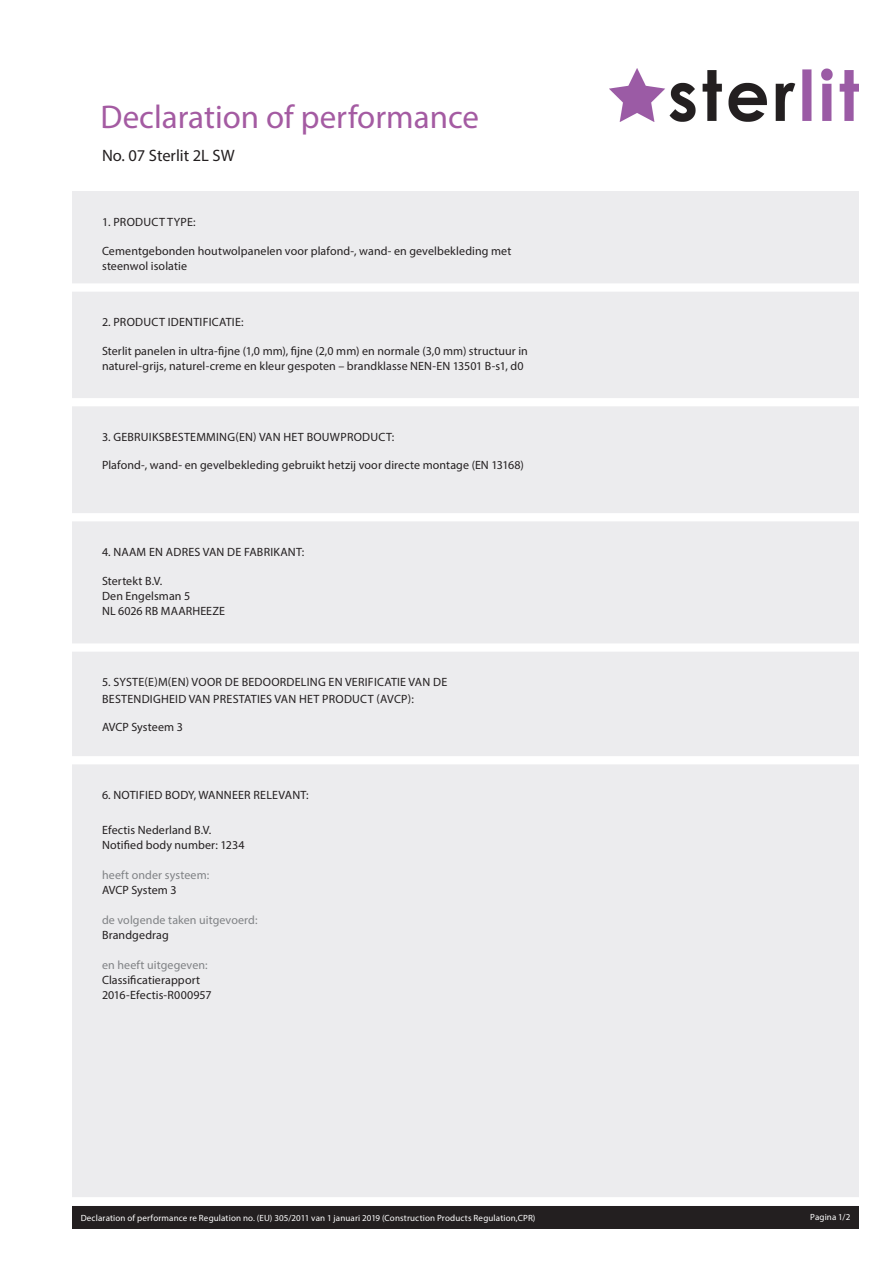
<style>
.page{position:relative;width:893px;height:1263px;background:#fff}
.page>*{position:absolute;margin:0;border:0;box-sizing:border-box;transform-origin:0 0}
.Overskrift1{font:33px "Myriad Pro";color:#a45ba2}
.Rubrik1{font:16.5px "Myriad Pro";color:#231f20}
.Body_NL{font:12px/15px "Myriad Pro";letter-spacing:.01em;color:#231f20}
.Mellemrubrik1{font:12px/16.5px "Myriad Pro";letter-spacing:.02em;color:#231f20}
.Body_NL-2{font:12px "Myriad Pro";letter-spacing:.01em;color:#808285}
.Body_UK{font:12px "Myriad Pro";color:#231f20}
.Body_NL-3{font:9px "Myriad Pro";letter-spacing:.015em;color:#fff}
.Sidetal1{font:9px "Myriad Pro";letter-spacing:.015em;color:#fff}
</style>
<div class="page">
<div style="left:72px;top:1205px;width:787px;height:24px;background:#231f20"></div>
<img style="left:609px;top:69px;width:250px;height:53px">
<div style="left:72px;top:191px;width:787px;height:1014px;background:#ececee"></div>
<div style="left:0;top:1197px;width:893px;height:8px;background:#fff"></div>
<div style="left:6px;top:283px;width:887px;height:9px;background:#fff"></div>
<div style="left:6px;top:398px;width:887px;height:8px;background:#fff"></div>
<div style="left:6px;top:513px;width:887px;height:8px;background:#fff"></div>
<div style="left:6px;top:643px;width:887px;height:9px;background:#fff"></div>
<div style="left:0;top:756px;width:893px;height:8px;background:#fff"></div>
<p class="Overskrift1" style="left:101px;top:96px;width:380px">Declaration of performance</p>
<p class="Rubrik1" style="left:102px;top:145px;width:134px">No. 07 Sterlit 2L SW</p>
<p class="Mellemrubrik1" style="left:102px;top:213px;width:95px">1. PRODUCT TYPE:</p>
<p class="Body_NL" style="left:102px;top:243px;width:411px">Cementgebonden houtwolpanelen voor plafond-, wand- en gevelbekleding met steenwol isolatie</p>
<p class="Mellemrubrik1" style="left:102px;top:313px;width:143px">2. PRODUCT IDENTIFICATIE:</p>
<p class="Body_NL" style="left:102px;top:343px;width:427px">Sterlit panelen in ultra-fijne (1,0 mm), fijne (2,0 mm) en normale (3,0 mm) structuur in naturel-grijs, naturel-creme en kleur gespoten – brandklasse NEN-EN 13501 B-s1, d0</p>
<p class="Mellemrubrik1" style="left:102px;top:428px;width:294px">3. GEBRUIKSBESTEMMING(EN) VAN HET BOUWPRODUCT:</p>
<p class="Body_NL" style="left:102px;top:457px;width:423px">Plafond-, wand- en gevelbekleding gebruikt hetzij voor directe montage (EN 13168)</p>
<p class="Mellemrubrik1" style="left:102px;top:543px;width:204px">4. NAAM EN ADRES VAN DE FABRIKANT:</p>
<p class="Body_NL" style="left:102px;top:573px;width:62px">Stertekt B.V.</p>
<p class="Body_NL" style="left:102px;top:588px;width:90px">Den Engelsman 5</p>
<p class="Body_NL" style="left:102px;top:603px;width:124px">NL 6026 RB MAARHEEZE</p>
<p class="Mellemrubrik1" style="left:102px;top:674px;width:347px">5. SYSTE(E)M(EN) VOOR DE BEDOORDELING EN VERIFICATIE VAN DE<br>BESTENDIGHEID VAN PRESTATIES VAN HET PRODUCT (AVCP):</p>
<p class="Body_UK" style="left:102px;top:720px;width:82px">AVCP Systeem 3</p>
<p class="Mellemrubrik1" style="left:102px;top:786px;width:208px">6. NOTIFIED BODY, WANNEER RELEVANT:</p>
<p class="Body_NL" style="left:102px;top:822px;width:111px">Efectis Nederland B.V.</p>
<p class="Body_NL" style="left:102px;top:837px;width:144px">Notified body number: 1234</p>
<p class="Body_NL-2" style="left:102px;top:867px;width:109px">heeft onder systeem:</p>
<p class="Body_NL" style="left:102px;top:882px;width:76px">AVCP System 3</p>
<p class="Body_NL-2" style="left:102px;top:912px;width:157px">de volgende taken uitgevoerd:</p>
<p class="Body_NL" style="left:102px;top:927px;width:68px">Brandgedrag</p>
<p class="Body_NL-2" style="left:102px;top:957px;width:107px">en heeft uitgegeven:</p>
<p class="Body_NL" style="left:102px;top:972px;width:100px">Classificatierapport</p>
<p class="Body_NL" style="left:102px;top:987px;width:111px">2016-Efectis-R000957</p>
<p class="Body_NL-3" style="left:81px;top:1212px;width:456px">Declaration of performance re Regulation no. (EU) 305/2011 van 1 januari 2019 (Construction Products Regulation,CPR)</p>
<p class="Sidetal1" style="left:810px;top:1211px;width:42px">Pagina 1/2</p>
</div>
